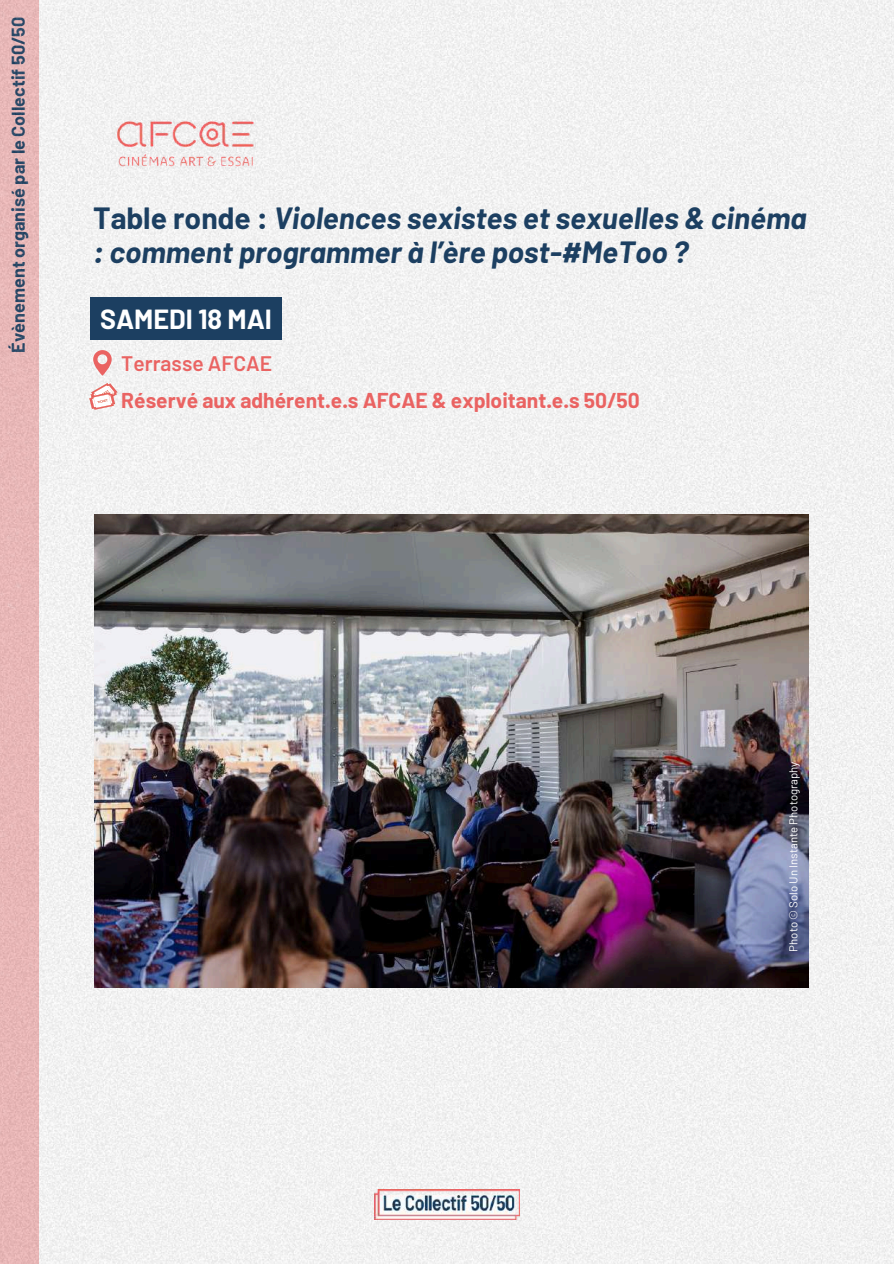
<style>
.page{position:relative;width:894px;height:1264px;background:#fff}
.page>*{position:absolute;margin:0;border:0;box-sizing:border-box;transform-origin:0 0}
.t1{font:italic 700 30px/33.8px "Barlow";color:#1c3f61}
.t2{font:700 27px "Barlow";color:#fff}
.t3{font:700 21px "Barlow";color:#ea6362}
.t4{font:600 21px "Barlow";color:#ea6362}
.t5{font:700 18px "Barlow";color:#1c3f61}
.t6{font:11.4px "Barlow";color:#fff}
.s1{font-style:normal}
</style>
<div class="page">
<img style="left:0;top:0;width:893px;height:1263px">
<img style="left:375px;top:1189px;width:144px;height:30px">
<img style="left:89px;top:88px;width:192px;height:111px">
<svg style="left:89px;top:383px;width:28px;height:27px"></svg>
<svg style="left:93px;top:350px;width:19px;height:26px"></svg>
<div style="left:90px;top:297px;width:192px;height:42px;background:#1c3f61"></div>
<img style="left:94px;top:514px;width:714px;height:473px">
<p class="t5" style="left:7px;top:352px;width:337px;rotate:-90deg">Évènement organisé par le Collectif 50/50</p>
<p class="t1" style="left:93px;top:200px;width:714px"><span class="s1">Table ronde :</span> Violences sexistes et sexuelles &amp; cinéma : comment programmer à l’ère post-#MeToo ?</p>
<p class="t2" style="left:100px;top:302px;width:173px">SAMEDI 18 MAI</p>
<p class="t4" style="left:121px;top:350px;width:152px">Terrasse AFCAE</p>
<p class="t3" style="left:121px;top:387px;width:520px">Réservé aux adhérent.e.s AFCAE &amp; exploitant.e.s 50/50</p>
<p class="t6" style="left:785px;top:951px;width:192px;rotate:-90deg">Photo © Solo Un Instante Photography</p>
</div>
